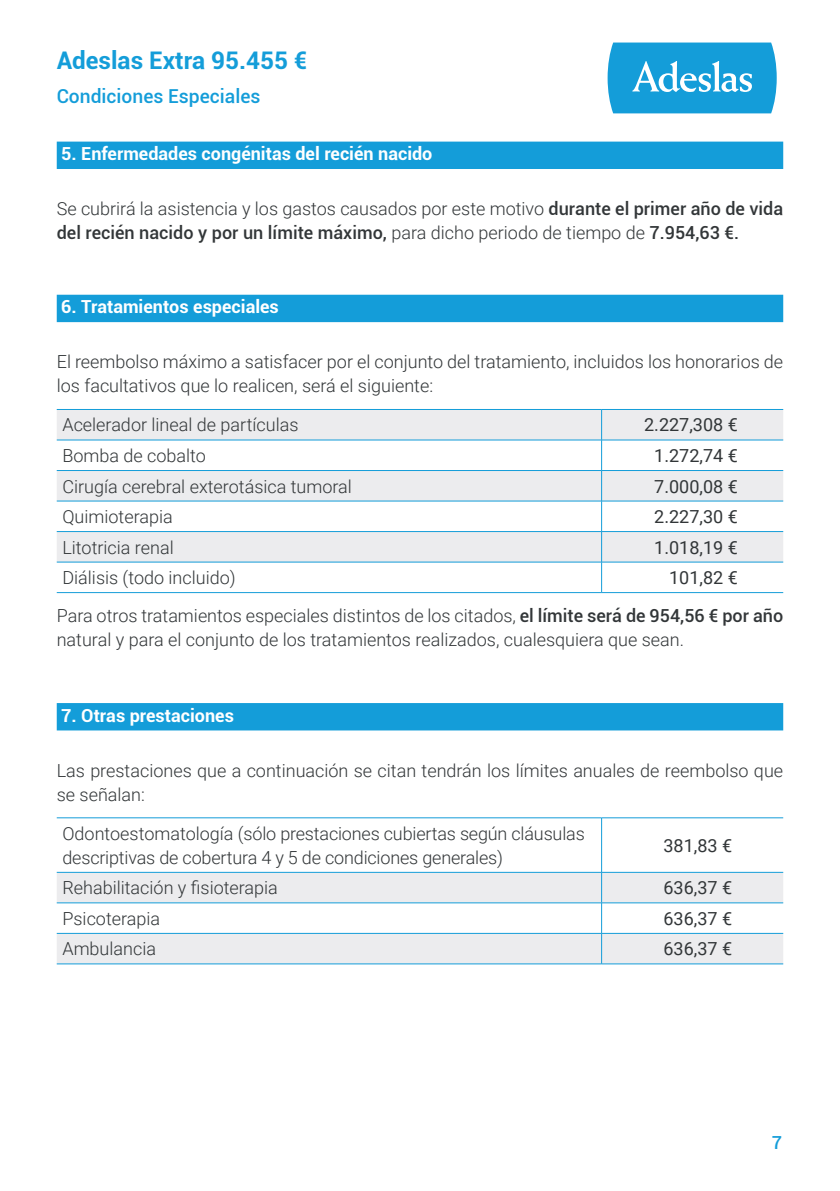
<style>
.page{position:relative;width:840px;height:1191px;background:#fff}
.page>*{position:absolute;margin:0;border:0;box-sizing:border-box;transform-origin:0 0}
.t1{font:700 24.2px "Roboto";color:#149dd9}
.t2{font:500 19.2px "Roboto";color:#149dd9}
.t3{font:300 18px/24px "Roboto";color:#323638}
.t4{font:700 18px "Roboto";color:#fff}
.t5{font:18px "Roboto";color:#323638}
.t6{font:500 18px "Roboto";color:#149dd9}
.s1{font-weight:500}
.s2{font-weight:400}
</style>
<div class="page">
<svg style="left:607px;top:43px;width:169px;height:70px;background:#2fa8dd"></svg>
<div style="left:57px;top:142px;width:725px;height:27px;background:#149dd9"></div>
<div style="left:57px;top:295px;width:725px;height:27px;background:#149dd9"></div>
<div style="left:57px;top:703px;width:725px;height:27px;background:#149dd9"></div>
<svg style="left:57px;top:410px;width:725px;height:152px;fill:#ececee"></svg>
<hr style="left:57px;top:409px;width:544px;height:1px;background:#149dd9">
<hr style="left:601px;top:410px;width:1px;height:30px;background:#149dd9">
<hr style="left:601px;top:409px;width:181px;height:1px;background:#149dd9">
<hr style="left:57px;top:440px;width:544px;height:1px;background:#149dd9">
<hr style="left:57px;top:562px;width:544px;height:1px;background:#149dd9">
<hr style="left:601px;top:440px;width:1px;height:30px;background:#149dd9">
<hr style="left:601px;top:562px;width:1px;height:30px;background:#149dd9">
<hr style="left:601px;top:440px;width:181px;height:1px;background:#149dd9">
<hr style="left:601px;top:562px;width:181px;height:1px;background:#149dd9">
<hr style="left:57px;top:470px;width:544px;height:1px;background:#149dd9">
<hr style="left:57px;top:592px;width:544px;height:1px;background:#149dd9">
<hr style="left:601px;top:471px;width:1px;height:30px;background:#149dd9">
<hr style="left:601px;top:470px;width:181px;height:1px;background:#149dd9">
<hr style="left:601px;top:592px;width:181px;height:1px;background:#149dd9">
<hr style="left:57px;top:501px;width:544px;height:1px;background:#149dd9">
<hr style="left:601px;top:501px;width:1px;height:30px;background:#149dd9">
<hr style="left:601px;top:501px;width:181px;height:1px;background:#149dd9">
<hr style="left:57px;top:531px;width:544px;height:1px;background:#149dd9">
<hr style="left:601px;top:532px;width:1px;height:30px;background:#149dd9">
<hr style="left:601px;top:531px;width:181px;height:1px;background:#149dd9">
<svg style="left:57px;top:873px;width:725px;height:90px;fill:#ececee"></svg>
<hr style="left:57px;top:817px;width:544px;height:1px;background:#149dd9">
<hr style="left:601px;top:818px;width:1px;height:54px;background:#149dd9">
<hr style="left:601px;top:817px;width:181px;height:1px;background:#149dd9">
<hr style="left:57px;top:872px;width:544px;height:1px;background:#149dd9">
<hr style="left:601px;top:872px;width:1px;height:30px;background:#149dd9">
<hr style="left:601px;top:872px;width:181px;height:1px;background:#149dd9">
<hr style="left:57px;top:902px;width:544px;height:1px;background:#149dd9">
<hr style="left:601px;top:903px;width:1px;height:30px;background:#149dd9">
<hr style="left:601px;top:902px;width:181px;height:1px;background:#149dd9">
<hr style="left:57px;top:933px;width:544px;height:1px;background:#149dd9">
<hr style="left:601px;top:933px;width:1px;height:30px;background:#149dd9">
<hr style="left:601px;top:933px;width:181px;height:1px;background:#149dd9">
<hr style="left:57px;top:963px;width:544px;height:1px;background:#149dd9">
<hr style="left:601px;top:963px;width:181px;height:1px;background:#149dd9">
<h1 class="t1" style="left:57px;top:44px;width:252px">Adeslas Extra 95.455 €</h1>
<p class="t2" style="left:57px;top:83px;width:205px">Condiciones Especiales</p>
<p class="t4" style="left:61px;top:141px;width:372px">5. Enfermedades congénitas del recién nacido</p>
<p class="t3" style="left:57px;top:196px;width:727px">Se cubrirá la asistencia y los gastos causados por este motivo <span class="s1">durante el primer año de vida del recién nacido y por un límite máximo,</span> para dicho periodo de tiempo de <span class="s1">7.954,63 €.</span></p>
<p class="t4" style="left:61px;top:294px;width:219px">6. Tratamientos especiales</p>
<p class="t3" style="left:57px;top:349px;width:727px">El reembolso máximo a satisfacer por el conjunto del tratamiento, incluidos los honorarios de los facultativos que lo realicen, será el siguiente:</p>
<p class="t3" style="left:62px;top:412px;width:237px">Acelerador lineal de partículas</p>
<p class="t5" style="left:643px;top:412px;width:95px">2.227,308 €</p>
<p class="t3" style="left:62px;top:443px;width:145px">Bomba de cobalto</p>
<p class="t5" style="left:654px;top:443px;width:85px">1.272,74 €</p>
<p class="t3" style="left:62px;top:473px;width:291px">Cirugía cerebral exterotásica tumoral</p>
<p class="t5" style="left:654px;top:473px;width:85px">7.000,08 €</p>
<p class="t3" style="left:62px;top:504px;width:112px">Quimioterapia</p>
<p class="t5" style="left:654px;top:504px;width:85px">2.227,30 €</p>
<p class="t3" style="left:62px;top:534px;width:113px">Litotricia renal</p>
<p class="t5" style="left:654px;top:534px;width:85px">1.018,19 €</p>
<p class="t3" style="left:62px;top:565px;width:175px">Diálisis (todo incluido)</p>
<p class="t3" style="left:57px;top:558px;width:727px;line-height:38.4px;text-indent:612px"><span class="s2">101,82 €<br></span>Para otros tratamientos especiales distintos de los citados, <span class="s1">el límite será de 954,56 € por año</span></p>
<p class="t3" style="left:57px;top:627px;width:628px">natural y para el conjunto de los tratamientos realizados, cualesquiera que sean.</p>
<p class="t4" style="left:61px;top:702px;width:174px">7. Otras prestaciones</p>
<p class="t3" style="left:57px;top:757px;width:727px">Las prestaciones que a continuación se citan tendrán los límites anuales de reembolso que se señalan:</p>
<p class="t3" style="left:62px;top:820px;width:523px">Odontoestomatología (sólo prestaciones cubiertas según cláusulas descriptivas de cobertura 4 y 5 de condiciones generales)</p>
<p class="t5" style="left:663px;top:833px;width:70px">381,83 €</p>
<p class="t3" style="left:62px;top:875px;width:217px">Rehabilitación y fisioterapia</p>
<p class="t5" style="left:663px;top:875px;width:70px">636,37 €</p>
<p class="t3" style="left:62px;top:905px;width:99px">Psicoterapia</p>
<p class="t5" style="left:663px;top:906px;width:70px">636,37 €</p>
<p class="t3" style="left:62px;top:936px;width:95px">Ambulancia</p>
<p class="t5" style="left:663px;top:936px;width:70px">636,37 €</p>
<p class="t6" style="left:771px;top:1129px;width:12px">7</p>
</div>
